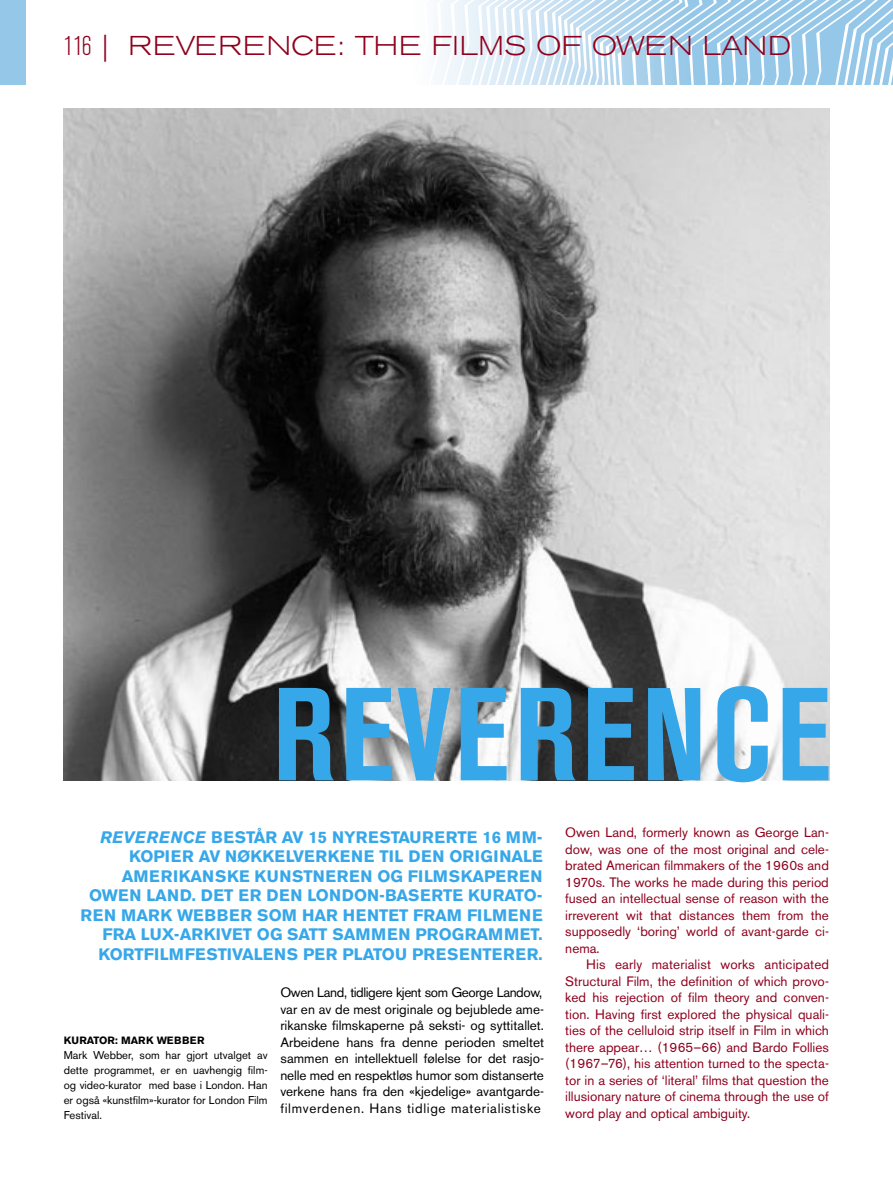
<style>
.page{position:relative;width:893px;height:1191px;background:#fff}
.page>*{position:absolute;margin:0;border:0;box-sizing:border-box;transform-origin:0 0}
.brødtekst_film{font:700 condensed 130.65px "Akzidenz Grotesk BE";letter-spacing:.035em;color:#36a7e9}
.t1{font:300 expanded 27px "Akzidenz Grotesk BE";letter-spacing:.02em;color:#8f001d}
.brødtekst_film-2{font:700 16.5px/19.5px "Akzidenz Grotesk BE";color:#36a7e9;text-align:right}
.brødtekst_film-3{font:700 16.5px/19.5px "Akzidenz Grotesk BE";letter-spacing:.02em;color:#36a7e9;text-align:right}
.brødtekst_film-4{font:13.5px/16.5px "Akzidenz Grotesk BE";color:#8f001d;text-align:justify}
.brødtekst_film-5{font:13.5px/16.5px "Akzidenz Grotesk BE";color:#000;text-align:justify}
.brødtekst_film-6{font:13.5px "Akzidenz Grotesk BE";letter-spacing:-.03em;color:#000}
.brødtekst_film-7{font:11.25px/15px "Akzidenz Grotesk BE";color:#000;text-align:justify}
.brødtekst_film-8{font:700 10.5px "Akzidenz Grotesk BE";letter-spacing:.01em;color:#000}
.s1{font-stretch:condensed}
.s2{font-style:italic}
</style>
<div class="page">
<div style="left:0;top:0;width:26px;height:85px;background:#95c7e8"></div>
<svg style="left:441px;top:0;width:452px;height:84px"></svg>
<img style="left:64px;top:109px;width:765px;height:671px">
<p class="t1" style="left:64px;top:31px;width:729px"><span class="s1">116</span> | REVERENCE: THE FILMS OF OWEN LAND</p>
<p class="brødtekst_film" style="left:272px;top:660px;width:560px">REVERENCE</p>
<p class="brødtekst_film-3" style="left:101px;top:827px;width:444px"><span class="s2">REVERENCE</span> BESTÅR AV 15 NYRESTAURERTE 16 MM-<br>KOPIER AV NØKKELVERKENE TIL DEN ORIGINALE</p>
<p class="brødtekst_film-2" style="left:81px;top:866px;width:464px">AMERIKANSKE KUNSTNEREN OG FILMSKAPEREN OWEN LAND. DET ER DEN LONDON-BASERTE KURATO-REN MARK WEBBER SOM HAR HENTET FRAM FILMENE FRA LUX-ARKIVET OG SATT SAMMEN PROGRAMMET.<br>KORTFILMFESTIVALENS PER PLATOU PRESENTERER.</p>
<p class="brødtekst_film-8" style="left:64px;top:1034px;width:142px">KURATOR: MARK WEBBER</p>
<p class="brødtekst_film-7" style="left:64px;top:1047px;width:205px">Mark Webber, som har gjort utvalget av dette programmet, er en uavhengig film&shy;og video-kurator med base i London. Han er også «kunstfilm»-kurator for London Film Festival.</p>
<p class="brødtekst_film-6" style="left:280px;top:984px;width:263px">Owen Land, tidligere kjent som George Landow,</p>
<p class="brødtekst_film-5" style="left:280px;top:1000px;width:265px">var en av de mest originale og bejublede ame&shy;rikanske filmskaperne på seksti- og syttitallet.<br>Arbeidene hans fra denne perioden smeltet sammen en intellektuell følelse for det rasjo&shy;nelle med en respektløs humor som distanserte verkene hans fra den «kjedelige» avantgarde&shy;filmverdenen. Hans tidlige materialistiske</p>
<p class="brødtekst_film-4" style="left:565px;top:824px;width:265px">Owen Land, formerly known as George Lan&shy;dow, was one of the most original and cele&shy;brated American filmmakers of the 1960s and 1970s. The works he made during this period fused an intellectual sense of reason with the irreverent wit that distances them from the supposedly ‘boring’ world of avant-garde ci&shy;nema.</p>
<p class="brødtekst_film-4" style="left:565px;top:956px;width:265px;text-indent:21px">His early materialist works anticipated Structural Film, the definition of which provo&shy;ked his rejection of film theory and conven&shy;tion. Having first explored the physical quali&shy;ties of the celluloid strip itself in Film in which there appear… (1965–66) and Bardo Follies (1967–76), his attention turned to the specta&shy;tor in a series of ‘literal’ films that question the illusionary nature of cinema through the use of word play and optical ambiguity.</p>
</div>
